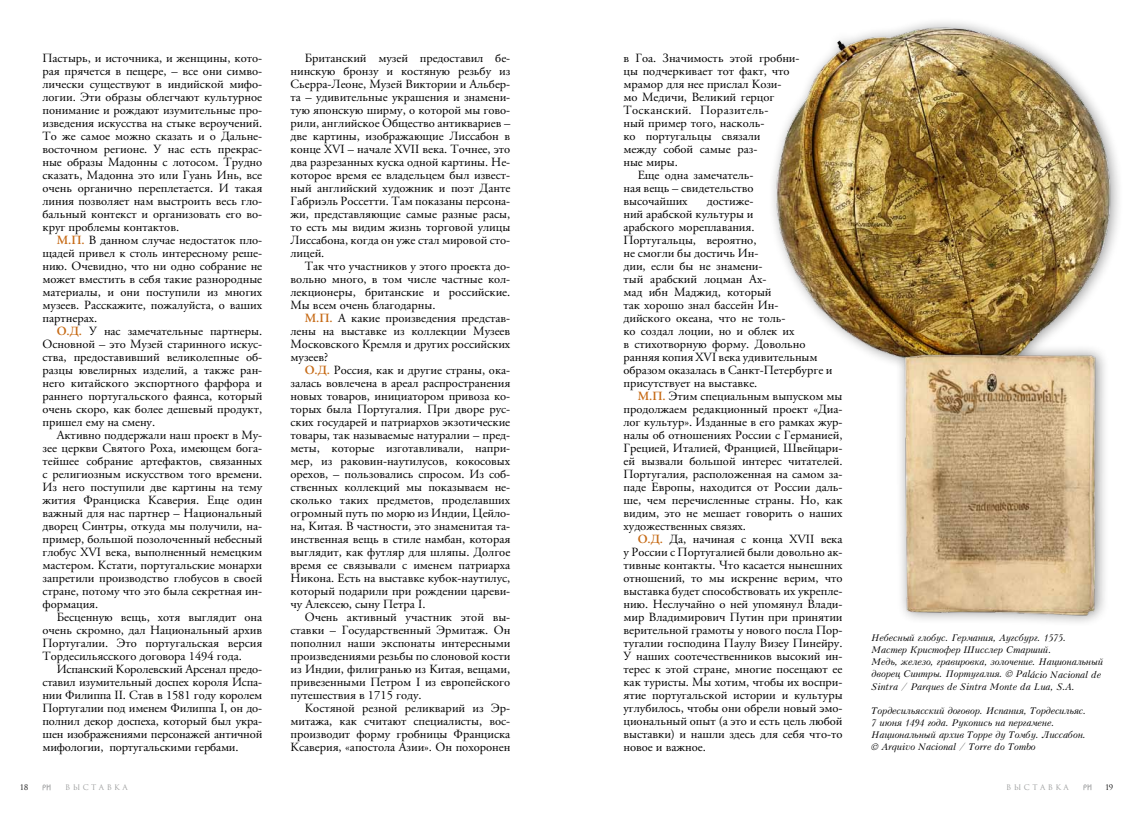
<style>
.page{position:relative;width:1134px;height:823px;background:#fff}
.page>*{position:absolute;margin:0;border:0;box-sizing:border-box;transform-origin:0 0}
.t1{font:12.5px/13px "APC Garamond";color:#000;text-align:justify}
.t2{font:12.5px "APC Garamond";letter-spacing:.03em;color:#000}
.t3{font:italic 9px/12px "Kudryashev";letter-spacing:-.02em;color:#000}
.t4{font:7.5px "Romul";letter-spacing:.33em;color:#9c9d9d}
.t5{font:7.5px "Romul";color:#000}
.s1{font-weight:600;color:#c66a15}
.s2{font-family:"Times";font-size:10px}
</style>
<div class="page">
<svg style="left:43px;top:784px;width:8px;height:5px"></svg>
<svg style="left:1083px;top:784px;width:8px;height:5px"></svg>
<img style="left:773px;top:22px;width:346px;height:341px">
<div style="left:895px;top:343px;width:215px;height:284px;background:#000;opacity:.45"></div>
<img style="left:904px;top:353px;width:193px;height:262px">
<p class="t1" style="left:43px;top:51px;width:221px">Пастырь, и источника, и женщины, кото&shy;рая прячется в пещере, – все они симво&shy;лически существуют в индийской мифо&shy;логии. Эти образы облегчают культурное понимание и рождают изумительные про&shy;изведения искусства на стыке вероучений.<br>То же самое можно сказать и о Дальне&shy;восточном регионе. У нас есть прекрас&shy;ные образы Мадонны с лотосом. Трудно сказать, Мадонна это или Гуань Инь, все очень органично переплетается. И такая линия позволяет нам выстроить весь гло&shy;бальный контекст и организовать его во&shy;круг проблемы контактов.</p>
<p class="t1" style="left:43px;top:233px;width:221px;text-indent:14px"><span class="s1">М.П.</span> В данном случае недостаток пло&shy;щадей привел к столь интересному реше&shy;нию. Очевидно, что ни одно собрание не может вместить в себя такие разнородные материалы, и они поступили из многих музеев. Расскажите, пожалуйста, о ваших партнерах.</p>
<p class="t1" style="left:43px;top:324px;width:221px;text-indent:14px"><span class="s1">О.Д.</span> У нас замечательные партнеры.<br>Основной – это Музей старинного искус&shy;ства, предоставивший великолепные об&shy;разцы ювелирных изделий, а также ран&shy;него китайского экспортного фарфора и раннего португальского фаянса, который очень скоро, как более дешевый продукт, пришел ему на смену.</p>
<p class="t1" style="left:43px;top:428px;width:221px;text-indent:14px">Активно поддержали наш проект в Му&shy;зее церкви Святого Роха, имеющем бога&shy;тейшее собрание артефактов, связанных с религиозным искусством того времени.<br>Из него поступили две картины на тему жития Франциска Ксаверия. Еще один важный для нас партнер – Национальный дворец Синтры, откуда мы получили, на&shy;пример, большой позолоченный небесный глобус XVI века, выполненный немецким мастером. Кстати, португальские монархи запретили производство глобусов в своей стране, потому что это была секретная ин&shy;формация.</p>
<p class="t1" style="left:43px;top:610px;width:221px;text-indent:14px">Бесценную вещь, хотя выглядит она очень скромно, дал Национальный архив Португалии. Это португальская версия Тордесильясского договора 1494 года.</p>
<p class="t1" style="left:43px;top:662px;width:221px;text-indent:14px">Испанский Королевский Арсенал предо&shy;ставил изумительный доспех короля Испа&shy;нии Филиппа II. Став в 1581 году королем Португалии под именем Филиппа I, он до&shy;полнил декор доспеха, который был укра&shy;шен изображениями персонажей античной мифологии, португальскими гербами.</p>
<p class="t1" style="left:291px;top:51px;width:221px;text-indent:14px">Британский музей предоставил бе&shy;нинскую бронзу и костяную резьбу из Сьерра-Леоне, Музей Виктории и Альбер&shy;та – удивительные украшения и знамени&shy;тую японскую ширму, о которой мы гово&shy;рили, английское Общество антиквариев – две картины, изображающие Лиссабон в конце XVI – начале XVII века. Точнее, это два разрезанных куска одной картины. Не&shy;которое время ее владельцем был извест&shy;ный английский художник и поэт Данте Габриэль Россетти. Там показаны персона&shy;жи, представляющие самые разные расы, то есть мы видим жизнь торговой улицы Лиссабона, когда он уже стал мировой сто&shy;лицей.</p>
<p class="t1" style="left:291px;top:259px;width:221px;text-indent:14px">Так что участников у этого проекта до&shy;вольно много, в том числе частные кол&shy;лекционеры, британские и российские.<br>Мы всем очень благодарны.</p>
<p class="t1" style="left:291px;top:311px;width:221px;text-indent:14px"><span class="s1">М.П.</span> А какие произведения представ&shy;лены на выставке из коллекции Музеев Московского Кремля и других российских музеев?</p>
<p class="t1" style="left:291px;top:363px;width:221px;text-indent:14px"><span class="s1">О.Д.</span> Россия, как и другие страны, ока&shy;залась вовлечена в ареал распространения новых товаров, инициатором привоза ко&shy;торых была Португалия. При дворе рус&shy;ских государей и патриархов экзотические товары, так называемые натуралии – пред&shy;меты, которые изготавливали, напри&shy;мер, из раковин-наутилусов, кокосовых орехов, – пользовались спросом. Из соб&shy;ственных коллекций мы показываем не&shy;сколько таких предметов, проделавших огромный путь по морю из Индии, Цейло&shy;на, Китая. В частности, это знаменитая та&shy;инственная вещь в стиле намбан, которая выглядит, как футляр для шляпы. Долгое время ее связывали с именем патриарха Никона. Есть на выставке кубок-наутилус, который подарили при рождении цареви&shy;чу Алексею, сыну Петра I.</p>
<p class="t1" style="left:291px;top:610px;width:221px;text-indent:14px">Очень активный участник этой вы&shy;ставки – Государственный Эрмитаж. Он пополнил наши экспонаты интересными произведениями резьбы по слоновой кости из Индии, филигранью из Китая, вещами, привезенными Петром I из европейского путешествия в 1715 году.</p>
<p class="t1" style="left:291px;top:701px;width:221px;text-indent:14px">Костяной резной реликварий из Эр&shy;митажа, как считают специалисты, вос&shy;производит форму гробницы Франциска Ксаверия, «апостола Азии». Он похоронен</p>
<p class="t1" style="left:623px;top:51px;width:178px">в Гоа. Значимость этой гробни-</p>
<p class="t1" style="left:623px;top:64px;width:167px">цы подчеркивает тот факт, что</p>
<p class="t1" style="left:623px;top:77px;width:159px">мрамор для нее прислал Кози-</p>
<p class="t1" style="left:623px;top:90px;width:152px">мо Медичи, Великий герцог</p>
<p class="t2" style="left:623px;top:102px;width:146px">Тосканский. Поразитель-</p>
<p class="t1" style="left:623px;top:116px;width:142px">ный пример того, насколь-</p>
<p class="t1" style="left:623px;top:129px;width:138px">ко португальцы связали</p>
<p class="t1" style="left:623px;top:142px;width:135px">между собой самые раз-</p>
<p class="t1" style="left:623px;top:155px;width:56px">ные миры.</p>
<p class="t1" style="left:638px;top:168px;width:117px">Еще одна замечатель-</p>
<p class="t1" style="left:623px;top:181px;width:131px">ная вещь – свидетельство</p>
<p class="t1" style="left:623px;top:194px;width:66px">высочайших</p>
<p class="t1" style="left:623px;top:194px;width:210px;text-align:left;text-indent:83px">достиже-<br>ний арабской культуры и<br>арабского мореплавания.<br>Португальцы, вероятно,<br>не смогли бы достичь Ин-<br>дии, если бы не знамени-<br>тый арабский лоцман Ах-<br>мад ибн Маджид, который<br>так хорошо знал бассейн Ин-<br>дийского океана, что не толь-<br>ко создал лоции, но и облек их<br>в стихотворную форму. Довольно ранняя копия XVI века удивительным образом оказалась в Санкт-Петербурге и присутствует на выставке.</p>
<p class="t1" style="left:623px;top:389px;width:221px;text-indent:14px"><span class="s1">М.П.</span> Этим специальным выпуском мы продолжаем редакционный проект «Диа&shy;лог культур». Изданные в его рамках жур&shy;налы об отношениях России с Германией, Грецией, Италией, Францией, Швейцари&shy;ей вызвали большой интерес читателей.<br>Португалия, расположенная на самом за&shy;паде Европы, находится от России даль&shy;ше, чем перечисленные страны. Но, как видим, это не мешает говорить о наших художественных связях.</p>
<p class="t1" style="left:623px;top:532px;width:221px;text-indent:14px"><span class="s1">О.Д.</span> Да, начиная с конца XVII века у России с Португалией были довольно ак&shy;тивные контакты. Что касается нынешних отношений, то мы искренне верим, что выставка будет способствовать их укрепле&shy;нию. Неслучайно о ней упомянул Влади&shy;мир Владимирович Путин при принятии верительной грамоты у нового посла Пор&shy;тугалии господина Паулу Визеу Пинейру.<br>У наших соотечественников высокий ин&shy;терес к этой стране, многие посещают ее как туристы. Мы хотим, чтобы их воспри&shy;ятие португальской истории и культуры углубилось, чтобы они обрели новый эмо&shy;циональный опыт (а это и есть цель любой выставки) и нашли здесь для себя что-то новое и важное.</p>
<p class="t3" style="left:871px;top:632px;width:233px">Небесный глобус. Германия, Аугсбург. 1575.<br>Мастер Кристофер Шисслер Старший.<br>Медь, железо, гравировка, золочение. Национальный дворец Синтры. Португалия. © Pal<span class="s2">á</span>cio Nacional de Sintra / Parques de Sintra Monte da Lua, S.A.</p>
<p class="t3" style="left:871px;top:704px;width:216px">Тордесильясский договор. Испания, Тордесильяс.<br>7 июня 1494 года. Рукопись на пергамене.<br>Национальный архив Торре ду Томбу. Лиссабон. © Arquivo Nacional / Torre do Tombo</p>
<p class="t5" style="left:20px;top:782px;width:10px">18</p>
<p class="t4" style="left:65px;top:782px;width:64px">выставка</p>
<p class="t4" style="left:1006px;top:782px;width:64px">выставка</p>
<p class="t5" style="left:1105px;top:782px;width:9px">19</p>
</div>
